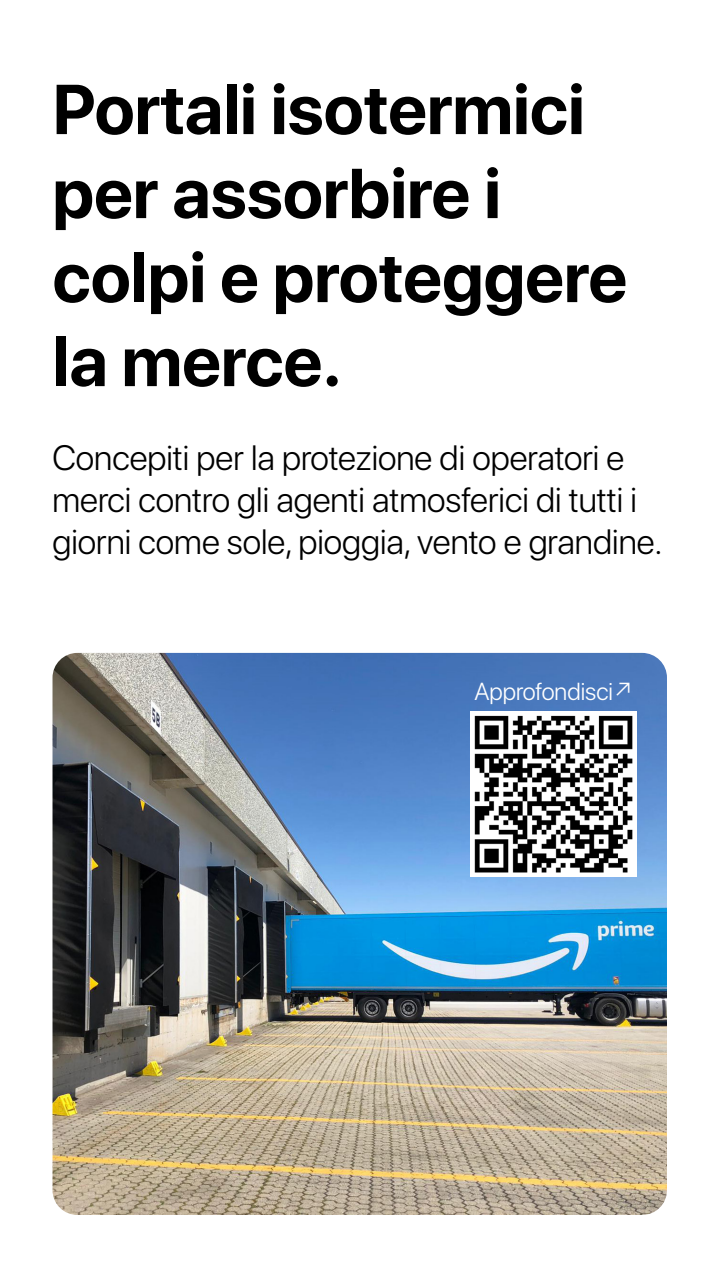
<style>
.page{position:relative;width:720px;height:1279px;background:#fff}
.page>*{position:absolute;margin:0;border:0;box-sizing:border-box;transform-origin:0 0}
.t1{font:700 70px/84px "SF Pro Display";color:#000}
.t2{font:300 35px/42px "SF Pro Display";color:#000}
.t3{font:300 24.5px "SF Pro Display";color:#fff}
</style>
<div class="page">
<img style="left:52px;top:653px;width:614px;height:562px">
<img style="left:470px;top:711px;width:166px;height:166px">
<h1 class="t1" style="left:52px;top:68px;width:576px">Portali isotermici per assorbire i colpi e proteggere la merce.</h1>
<p class="t2" style="left:52px;top:435px;width:611px">Concepiti per la protezione di operatori e merci contro gli agenti atmosferici di tutti i giorni come sole, pioggia, vento e grandine.</p>
<p class="t3" style="left:474px;top:674px;width:160px">Approfondisci↗</p>
</div>
